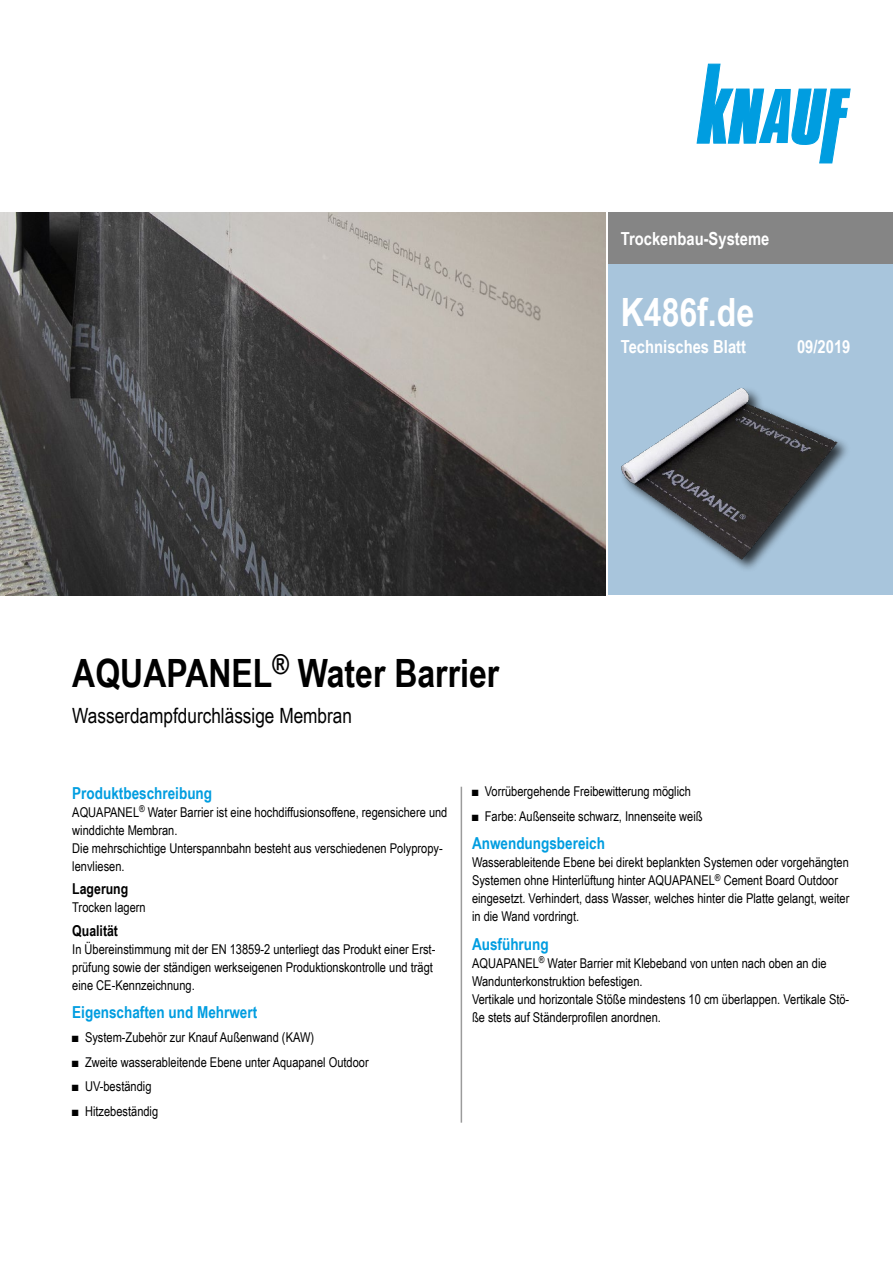
<style>
.page{position:relative;width:893px;height:1263px;background:#fff}
.page>*{position:absolute;margin:0;border:0;box-sizing:border-box;transform-origin:0 0}
.Titel_1te_Zeile_TB{font:700 39px "Arial Narrow";color:#000}
.t1{font:700 39px "Arial Narrow";color:#fff}
.Titel_2te_Zeile_TB{font:21px "Arial Narrow";color:#000}
.Ausgabe_TB{font:700 18px "Arial Narrow";color:#fff}
.Ue3_11cyan_TB{font:700 16.5px "Arial Narrow";color:#009de0}
.Ue4_10schwarz_TB{font:700 15px "Arial Narrow";color:#000}
.Text_TB{font:13.5px/18px "Arial Narrow";color:#000}
</style>
<div class="page">
<div style="left:608px;top:213px;width:285px;height:382px;background:#a8c5dc"></div>
<div style="left:608px;top:213px;width:285px;height:51px;background:#858585"></div>
<img style="left:621px;top:388px;width:226px;height:180px">
<img style="left:0;top:213px;width:606px;height:382px">
<svg style="left:697px;top:64px;width:153px;height:99px"></svg>
<hr style="left:461px;top:787px;width:1px;height:336px;background:#9b9b9b">
<p class="Titel_1te_Zeile_TB" style="left:72px;top:644px;width:428px">AQUAPANEL<sup>®</sup> Water Barrier</p>
<h1 class="Titel_2te_Zeile_TB" style="left:72px;top:700px;width:281px">Wasserdampfdurchlässige Membran</h1>
<h3 class="Ausgabe_TB" style="left:621px;top:225px;width:150px">Trockenbau‑Systeme</h3>
<h1 class="t1" style="left:621px;top:282px;width:135px">K486f.de</h1>
<h3 class="Ausgabe_TB" style="left:621px;top:333px;width:127px">Technisches Blatt</h3>
<p class="Ausgabe_TB" style="left:797px;top:333px;width:55px">09/2019</p>
<p class="Ue3_11cyan_TB" style="left:72px;top:780px;width:141px">Produktbeschreibung</p>
<p class="Text_TB" style="left:72px;top:802px;width:377px">AQUAPANEL<sup>®</sup> Water Barrier ist eine hochdiffusionsoffene, regensichere und winddichte Membran.</p>
<p class="Text_TB" style="left:72px;top:838px;width:372px">Die mehrschichtige Unterspannbahn besteht aus verschiedenen Polypropy&shy;lenvliesen.</p>
<p class="Ue4_10schwarz_TB" style="left:72px;top:877px;width:58px">Lagerung</p>
<p class="Text_TB" style="left:72px;top:898px;width:75px">Trocken lagern</p>
<p class="Ue4_10schwarz_TB" style="left:72px;top:919px;width:47px">Qualität</p>
<p class="Text_TB" style="left:72px;top:939px;width:365px">In Übereinstimmung mit der EN 13859-2 unterliegt das Produkt einer Erst&shy;prüfung sowie der ständigen werkseigenen Produktionskontrolle und trägt eine CE‑Kennzeichnung.</p>
<p class="Ue3_11cyan_TB" style="left:72px;top:1000px;width:186px">Eigenschaften und Mehrwert</p>
<p class="Text_TB" style="left:72px;top:1028px;width:243px">■ System-Zubehör zur Knauf Außenwand (KAW)</p>
<p class="Text_TB" style="left:72px;top:1052px;width:298px">■ Zweite wasserableitende Ebene unter Aquapanel Outdoor</p>
<p class="Text_TB" style="left:72px;top:1077px;width:81px">■ UV-beständig</p>
<p class="Text_TB" style="left:72px;top:1101px;width:87px">■ Hitzebeständig</p>
<p class="Text_TB" style="left:472px;top:782px;width:220px">■ Vorrübergehende Freibewitterung möglich</p>
<p class="Text_TB" style="left:472px;top:806px;width:232px">■ Farbe: Außenseite schwarz, Innenseite weiß</p>
<p class="Ue3_11cyan_TB" style="left:472px;top:831px;width:135px">Anwendungsbereich</p>
<p class="Text_TB" style="left:472px;top:853px;width:379px">Wasserableitende Ebene bei direkt beplankten Systemen oder vorgehängten Systemen ohne Hinterlüftung hinter AQUAPANEL<sup>®</sup> Cement Board Outdoor eingesetzt. Verhindert, dass Wasser, welches hinter die Platte gelangt, weiter in die Wand vordringt.</p>
<p class="Ue3_11cyan_TB" style="left:472px;top:931px;width:78px">Ausführung</p>
<p class="Text_TB" style="left:472px;top:953px;width:356px">AQUAPANEL<sup>®</sup> Water Barrier mit Klebeband von unten nach oben an die<br>Wandunterkonstruktion befestigen.</p>
<p class="Text_TB" style="left:472px;top:989px;width:379px">Vertikale und horizontale Stöße mindestens 10 cm überlappen. Vertikale Stö&shy;ße stets auf Ständerprofilen anordnen.</p>
</div>
